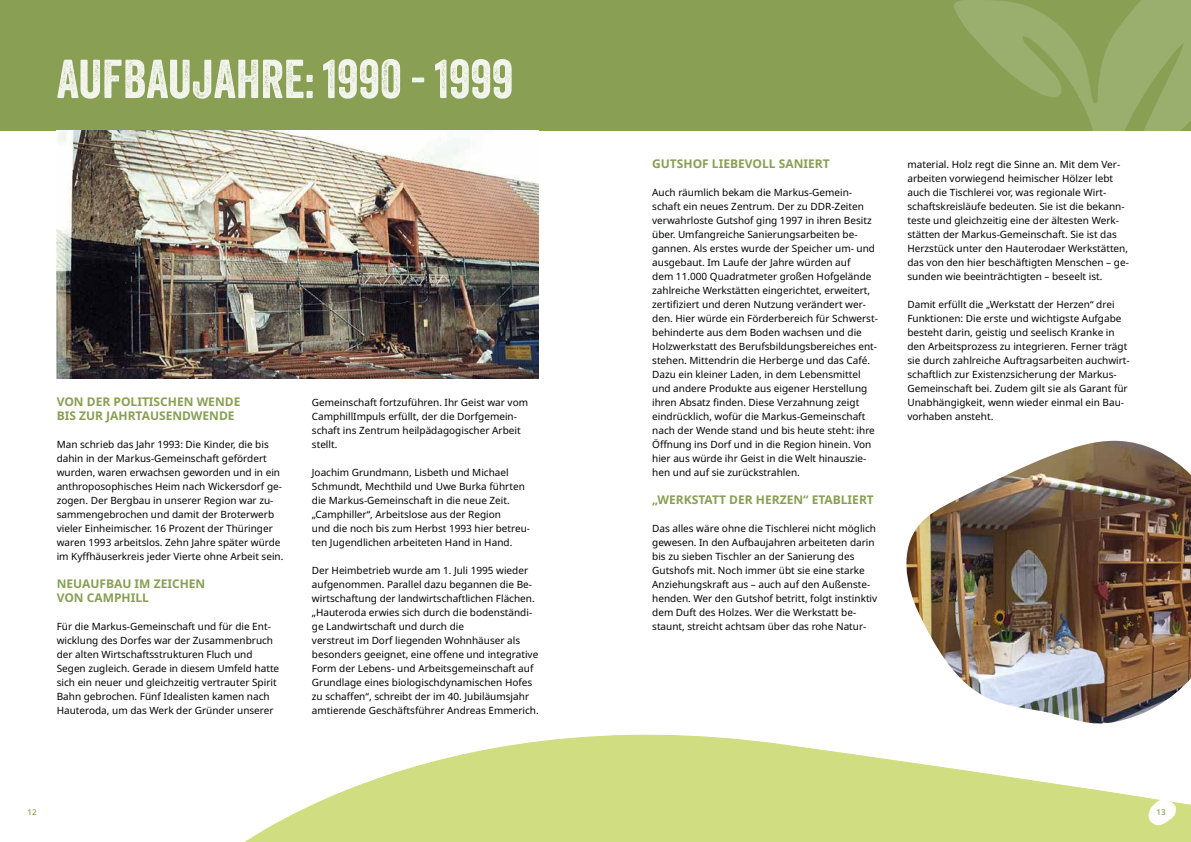
<style>
.page{position:relative;width:1191px;height:842px;background:#fff}
.page>*{position:absolute;margin:0;border:0;box-sizing:border-box;transform-origin:0 0}
.t1{font:53px "Veneer";color:#f3f5ed}
.t2{font:700 12px/14px "Noto Sans";color:#889f54}
.t3{font:10px/14px "Noto Sans";color:#010202}
.t4{font:500 8px "Noto Sans";color:#889f54}
</style>
<div class="page">
<svg style="left:245px;top:734px;width:946px;height:108px"></svg>
<div style="left:0;top:0;width:1191px;height:130px;background:#889f54"></div>
<svg style="left:952px;top:0;width:239px;height:131px;fill:#9aae6e"></svg>
<img style="left:57px;top:130px;width:482px;height:248px">
<img style="left:906px;top:441px;width:285px;height:283px">
<svg style="left:1148px;top:799px;width:28px;height:27px"></svg>
<h1 class="t1" style="left:57px;top:47px;width:458px">AUFBAUJAHRE: 1990 - 1999</h1>
<p class="t2" style="left:57px;top:395px;width:185px">VON DER POLITISCHEN WENDE<br>BIS ZUR JAHRTAUSENDWENDE</p>
<p class="t3" style="left:57px;top:438px;width:228px">Man schrieb das Jahr 1993: Die Kinder, die bis dahin in der Markus-Gemeinschaft gefördert wurden, waren erwachsen geworden und in ein anthroposophisches Heim nach Wickersdorf ge&shy;zogen. Der Bergbau in unserer Region war zu&shy;sammengebrochen und damit der Broterwerb vieler Einheimischer. 16 Prozent der Thüringer waren 1993 arbeitslos. Zehn Jahre später würde im Kyffhäuserkreis jeder Vierte ohne Arbeit sein.</p>
<p class="t2" style="left:57px;top:577px;width:150px">NEUAUFBAU IM ZEICHEN<br>VON CAMPHILL</p>
<p class="t3" style="left:57px;top:620px;width:224px">Für die Markus-Gemeinschaft und für die Ent&shy;wicklung des Dorfes war der Zusammenbruch der alten Wirtschaftsstrukturen Fluch und Segen zugleich. Gerade in diesem Umfeld hatte sich ein neuer und gleichzeitig vertrauter Spirit Bahn gebrochen. Fünf Idealisten kamen nach Hauteroda, um das Werk der Gründer unserer</p>
<p class="t3" style="left:312px;top:396px;width:218px">Gemeinschaft fortzuführen. Ihr Geist war vom CamphillImpuls erfüllt, der die Dorfgemein&shy;schaft ins Zentrum heilpädagogischer Arbeit stellt.</p>
<p class="t3" style="left:312px;top:466px;width:220px">Joachim Grundmann, Lisbeth und Michael Schmundt, Mechthild und Uwe Burka führten die Markus-Gemeinschaft in die neue Zeit. „Camphiller“, Arbeitslose aus der Region<br>und die noch bis zum Herbst 1993 hier betreu&shy;ten Jugendlichen arbeiteten Hand in Hand.</p>
<p class="t3" style="left:312px;top:564px;width:228px">Der Heimbetrieb wurde am 1. Juli 1995 wieder aufgenommen. Parallel dazu begannen die Be&shy;wirtschaftung der landwirtschaftlichen Flächen. „Hauteroda erwies sich durch die bodenständi&shy;ge Landwirtschaft und durch die<br>verstreut im Dorf liegenden Wohnhäuser als besonders geeignet, eine offene und integrative Form der Lebens- und Arbeitsgemeinschaft auf Grundlage eines biologischdynamischen Hofes zu schaffen“, schreibt der im 40. Jubiläumsjahr amtierende Geschäftsführer Andreas Emmerich.</p>
<p class="t2" style="left:652px;top:157px;width:179px">GUTSHOF LIEBEVOLL SANIERT</p>
<p class="t3" style="left:652px;top:186px;width:227px">Auch räumlich bekam die Markus-Gemein&shy;schaft ein neues Zentrum. Der zu DDR-Zeiten verwahrloste Gutshof ging 1997 in ihren Besitz über. Umfangreiche Sanierungsarbeiten be&shy;gannen. Als erstes wurde der Speicher um- und ausgebaut. Im Laufe der Jahre würden auf<br>dem 11.000 Quadratmeter großen Hofgelände zahlreiche Werkstätten eingerichtet, erweitert, zertifiziert und deren Nutzung verändert wer&shy;den. Hier würde ein Förderbereich für Schwerst&shy;behinderte aus dem Boden wachsen und die Holzwerkstatt des Berufsbildungsbereiches ent&shy;stehen. Mittendrin die Herberge und das Café.<br>Dazu ein kleiner Laden, in dem Lebensmittel und andere Produkte aus eigener Herstellung ihren Absatz finden. Diese Verzahnung zeigt eindrücklich, wofür die Markus-Gemeinschaft nach der Wende stand und bis heute steht: ihre Öffnung ins Dorf und in die Region hinein. Von hier aus würde ihr Geist in die Welt hinauszie&shy;hen und auf sie zurückstrahlen.</p>
<p class="t2" style="left:652px;top:493px;width:223px">„WERKSTATT DER HERZEN“ ETABLIERT</p>
<p class="t3" style="left:652px;top:522px;width:226px">Das alles wäre ohne die Tischlerei nicht möglich gewesen. In den Aufbaujahren arbeiteten darin bis zu sieben Tischler an der Sanierung des Gutshofs mit. Noch immer übt sie eine starke Anziehungskraft aus – auch auf den Außenste&shy;henden. Wer den Gutshof betritt, folgt instinktiv dem Duft des Holzes. Wer die Werkstatt be&shy;staunt, streicht achtsam über das rohe Natur-</p>
<p class="t3" style="left:907px;top:158px;width:223px">material. Holz regt die Sinne an. Mit dem Ver&shy;arbeiten vorwiegend heimischer Hölzer lebt auch die Tischlerei vor, was regionale Wirt&shy;schaftskreisläufe bedeuten. Sie ist die bekann&shy;teste und gleichzeitig eine der ältesten Werk&shy;stätten der Markus-Gemeinschaft. Sie ist das Herzstück unter den Hauterodaer Werkstätten, das von den hier beschäftigten Menschen – ge&shy;sunden wie beeinträchtigten – beseelt ist.</p>
<p class="t3" style="left:907px;top:298px;width:224px">Damit erfüllt die „Werkstatt der Herzen“ drei Funktionen: Die erste und wichtigste Aufgabe besteht darin, geistig und seelisch Kranke in den Arbeitsprozess zu integrieren. Ferner trägt sie durch zahlreiche Auftragsarbeiten auchwirt&shy;schaftlich zur Existenzsicherung der Markus-Gemeinschaft bei. Zudem gilt sie als Garant für Unabhängigkeit, wenn wieder einmal ein Bau&shy;vorhaben ansteht.</p>
<p class="t4" style="left:28px;top:808px;width:11px">12</p>
<p class="t4" style="left:1156px;top:808px;width:11px">13</p>
</div>
